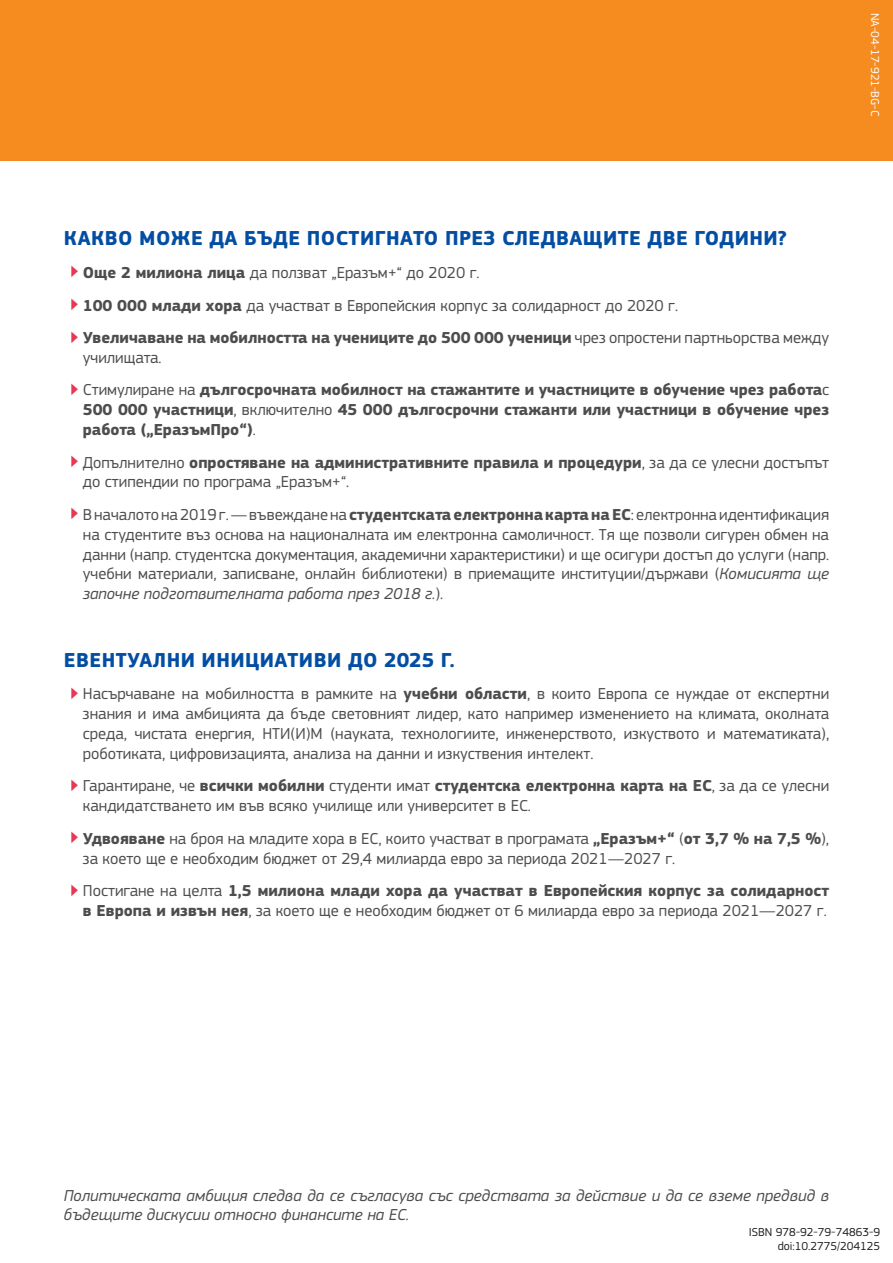
<style>
.page{position:relative;width:893px;height:1263px;background:#fff}
.page>*{position:absolute;margin:0;border:0;box-sizing:border-box;transform-origin:0 0}
.title_2_break{font:700 21px "EC Square Sans Pro";letter-spacing:.02em;color:#034ea2}
.title_2_sb10{font:700 21px "EC Square Sans Pro";letter-spacing:.02em;color:#034ea2}
.t1{font:16.5px/19.8px "EC Square Sans Pro";color:#4d4d4f}
.t2{font:700 16.5px/19.8px "EC Square Sans Pro";color:#4d4d4f}
.t3{font:italic 16.5px/19.8px "EC Square Sans Pro";color:#4d4d4f}
.t4{font:12px/14.4px "EC Square Sans Pro";color:#231f20;text-align:right}
.t5{font:12px "EC Square Sans Pro";color:#fff}
.s1{font-size:28.05px;color:#e73753}
.s2{font-weight:700}
.s3{font-weight:400;font-size:28.05px;color:#e73753}
.s4{font-weight:400}
.s5{font-style:italic}
</style>
<div class="page">
<div style="left:0;top:0;width:893px;height:161px;background:#f68b20"></div>
<p class="t5" style="left:882px;top:13px;width:106px;rotate:90deg">NA-04-17-921-BG-N</p>
<p class="t5" style="left:882px;top:110px;width:8px;rotate:90deg">C</p>
<p class="title_2_break" style="left:64px;top:226px;width:725px">КАКВО МОЖЕ ДА БЪДЕ ПОСТИГНАТО ПРЕЗ СЛЕДВАЩИТЕ ДВЕ ГОДИНИ?</p>
<p class="t1" style="left:70px;top:263px;width:411px"><span class="s1">‣</span> <span class="s2">Още 2 милиона лица</span> да ползват „Еразъм+“ до 2020 г.</p>
<p class="t1" style="left:70px;top:295px;width:610px"><span class="s1">‣</span> <span class="s2">100 000 млади хора</span> да участват в Европейския корпус за солидарност до 2020 г.</p>
<p class="t2" style="left:83px;top:328px;width:748px;text-indent:-13px"><span class="s3">‣</span> Увеличаване на мобилността на учениците до 500 000 ученици <span class="s4">чрез опростени партньорства между училищата.</span></p>
<p class="t2" style="left:83px;top:381px;width:748px;text-align:justify;text-indent:-13px"><span class="s3">‣</span> <span class="s4">Стимулиране на</span> дългосрочната мобилност на стажантите и участниците в обучение чрез работа<span class="s4">с </span>500 000 участници<span class="s4">, включително</span> 45 000 дългосрочни стажанти или участници в обучение чрез работа („ЕразъмПро“)<span class="s4">.</span></p>
<p class="t1" style="left:83px;top:452px;width:748px;text-indent:-13px"><span class="s1">‣</span> Допълнително <span class="s2">опростяване на административните правила и процедури</span>, за да се улесни достъпът до стипендии по програма „Еразъм+“.</p>
<p class="t1" style="left:83px;top:505px;width:748px;text-align:justify;text-indent:-13px"><span class="s1">‣</span> В началото на 2019г. — въвеждане на <span class="s2">студентската електронна карта на ЕС</span>: електронна идентификация на студентите въз основа на националната им електронна самоличност. Тя ще позволи сигурен обмен на данни (напр. студентска документация, академични характеристики) и ще осигури достъп до услуги (напр. учебни материали, записване, онлайн библиотеки) в приемащите институции/държави (<span class="s5">Комисията ще започне подготвителната работа през 2018 г.</span>).</p>
<p class="title_2_sb10" style="left:64px;top:647px;width:392px">ЕВЕНТУАЛНИ ИНИЦИАТИВИ ДО 2025 Г.</p>
<p class="t1" style="left:83px;top:684px;width:748px;text-align:justify;text-indent:-13px"><span class="s1">‣</span> Насърчаване на мобилността в рамките на <span class="s2">учебни области</span>, в които Европа се нуждае от експертни знания и има амбицията да бъде световният лидер, като например изменението на климата, околната среда, чистата енергия, НТИ(И)M (науката, технологиите, инженерството, изкуството и математиката), роботиката, цифровизацията, анализа на данни и изкуствения интелект.</p>
<p class="t1" style="left:83px;top:776px;width:748px;text-indent:-13px"><span class="s1">‣</span> Гарантиране, че <span class="s2">всички мобилни</span> студенти имат <span class="s2">студентска електронна карта на ЕС</span>, за да се улесни кандидатстването им във всяко училище или университет в ЕС.</p>
<p class="t1" style="left:83px;top:828px;width:748px;text-indent:-13px"><span class="s1">‣</span> <span class="s2">Удвояване</span> на броя на младите хора в ЕС, които участват в програмата <span class="s2">„Еразъм+“</span> (<span class="s2">от 3,7 % на 7,5 %</span>), за което ще е необходим бюджет от 29,4 милиарда евро за периода 2021—2027 г.</p>
<p class="t1" style="left:70px;top:881px;width:760px;text-align:right"><span class="s1">‣</span> Постигане на целта <span class="s2">1,5 милиона млади хора да участват в Европейския корпус за солидарност в Европа и извън нея</span>, за което ще е необходим бюджет от 6 милиарда евро за периода 2021—2027 г.</p>
<p class="t3" style="left:64px;top:1185px;width:767px">Политическата амбиция следва да се съгласува със средствата за действие и да се вземе предвид в бъдещите дискусии относно финансите на ЕС.</p>
<p class="t4" style="left:749px;top:1225px;width:133px">ISBN 978-92-79-74835-6 doi:10.2775/492202</p>
<p class="t4" style="left:840px;top:1225px;width:42px">63 9<br>204125</p>
</div>
